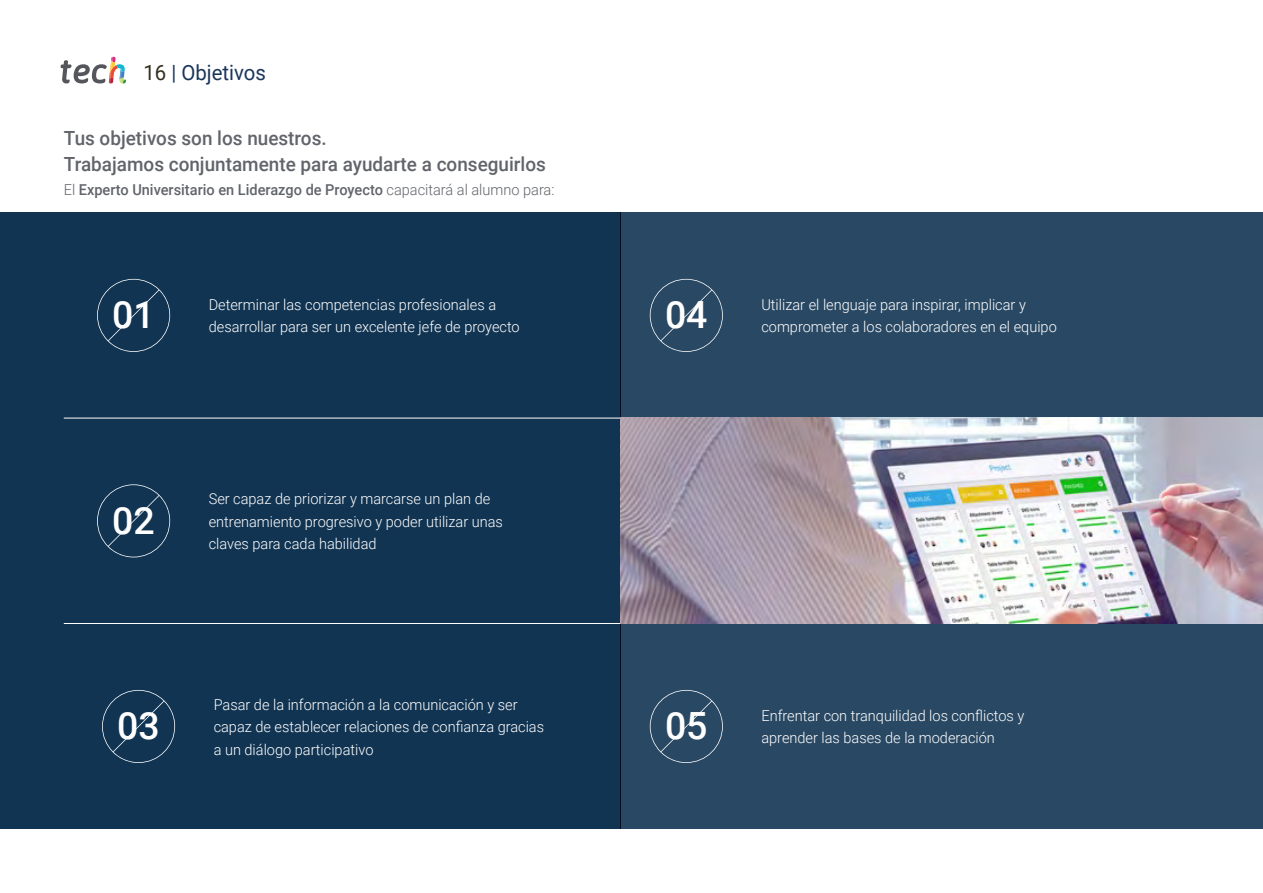
<style>
.page{position:relative;width:1263px;height:893px;background:#fff}
.page>*{position:absolute;margin:0;border:0;box-sizing:border-box;transform-origin:0 0}
.t1{font:500 37.5px "Roboto";color:#fff}
.t2{font:21px "Roboto";color:#1a355c}
.t3{font:500 19.5px/25.5px "Roboto";color:#61646a}
.t4{font:300 15px/22.5px "Roboto";color:#fff}
.t5{font:500 15px "Roboto";color:#61646a}
.s1{color:#312e20}
.s2{font-weight:300}
</style>
<div class="page">
<svg style="left:61px;top:57px;width:65px;height:27px"></svg>
<div style="left:0;top:213px;width:621px;height:616px;background:#113452"></div>
<div style="left:621px;top:213px;width:642px;height:616px;background:#294863"></div>
<hr style="left:64px;top:418px;width:1199px;height:1px;background:#fff">
<hr style="left:64px;top:623px;width:1199px;height:1px;background:#fff">
<svg style="left:97px;top:279px;width:73px;height:73px"></svg>
<svg style="left:97px;top:484px;width:73px;height:73px"></svg>
<svg style="left:650px;top:690px;width:73px;height:73px"></svg>
<svg style="left:102px;top:690px;width:73px;height:73px"></svg>
<svg style="left:650px;top:279px;width:73px;height:73px"></svg>
<img style="left:621px;top:417px;width:642px;height:206px">
<h2 class="t2" style="left:144px;top:57px;width:124px"><span class="s1">16</span> | Objetivos</h2>
<h3 class="t3" style="left:64px;top:125px;width:484px">Tus objetivos son los nuestros.<br>Trabajamos conjuntamente para ayudarte a conseguirlos</h3>
<p class="t5" style="left:64px;top:179px;width:492px"><span class="s2">El</span> Experto Universitario en Liderazgo de Proyecto <span class="s2">capacitará al alumno para:</span></p>
<h1 class="t1" style="left:112px;top:288px;width:44px">01</h1>
<p class="t4" style="left:209px;top:293px;width:289px">Determinar las competencias profesionales a</p>
<p class="t4" style="left:209px;top:315px;width:312px">desarrollar para ser un excelente jefe de proyecto</p>
<h1 class="t1" style="left:112px;top:494px;width:44px">02</h1>
<p class="t4" style="left:209px;top:487px;width:296px">Ser capaz de priorizar y marcarse un plan de entrenamiento progresivo y poder utilizar unas claves para cada habilidad</p>
<h1 class="t1" style="left:117px;top:699px;width:44px">03</h1>
<p class="t4" style="left:214px;top:692px;width:332px">Pasar de la información a la comunicación y ser capaz de establecer relaciones de confianza gracias a un diálogo participativo</p>
<h1 class="t1" style="left:665px;top:288px;width:44px">04</h1>
<p class="t4" style="left:761px;top:293px;width:297px">Utilizar el lenguaje para inspirar, implicar y comprometer a los colaboradores en el equipo</p>
<h1 class="t1" style="left:665px;top:699px;width:44px">05</h1>
<p class="t4" style="left:761px;top:704px;width:264px">Enfrentar con tranquilidad los conflictos y aprender las bases de la moderación</p>
</div>
